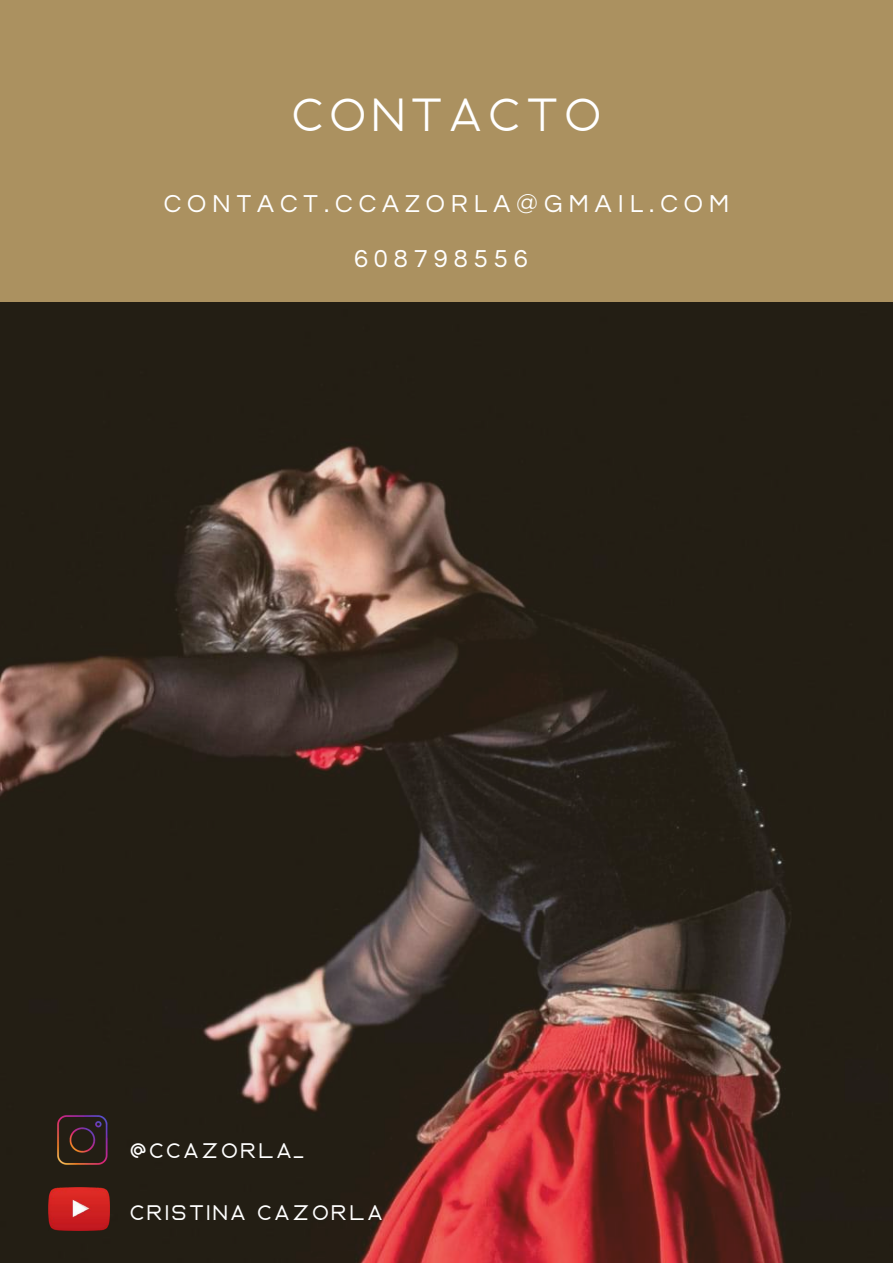
<style>
.page{position:relative;width:893px;height:1263px;background:#ab9160}
.page>*{position:absolute;margin:0;border:0;box-sizing:border-box;transform-origin:0 0}
.t1{font:800 46.42px "Ablation";letter-spacing:.05em;color:#fff}
.t2{font:25.5px/54.6px "Questrial";letter-spacing:.235em;color:#fff;text-align:center}
.t3{font:900 21.08px "Ablation";letter-spacing:.05em;color:#fff}
</style>
<div class="page">
<img style="left:0;top:302px;width:893px;height:961px">
<img style="left:49px;top:1106px;width:67px;height:67px">
<img style="left:49px;top:1188px;width:61px;height:43px">
<h1 class="t1" style="left:290px;top:94px;width:314px">CONTACTO</h1>
<p class="t2" style="left:164px;top:177px;width:567px">CONTACT.CCAZORLA@GMAIL.COM<br>608798556</p>
<p class="t3" style="left:129px;top:1141px;width:176px">@CCAZORLA_</p>
<p class="t3" style="left:129px;top:1204px;width:256px">CRISTINA CAZORLA</p>
</div>
